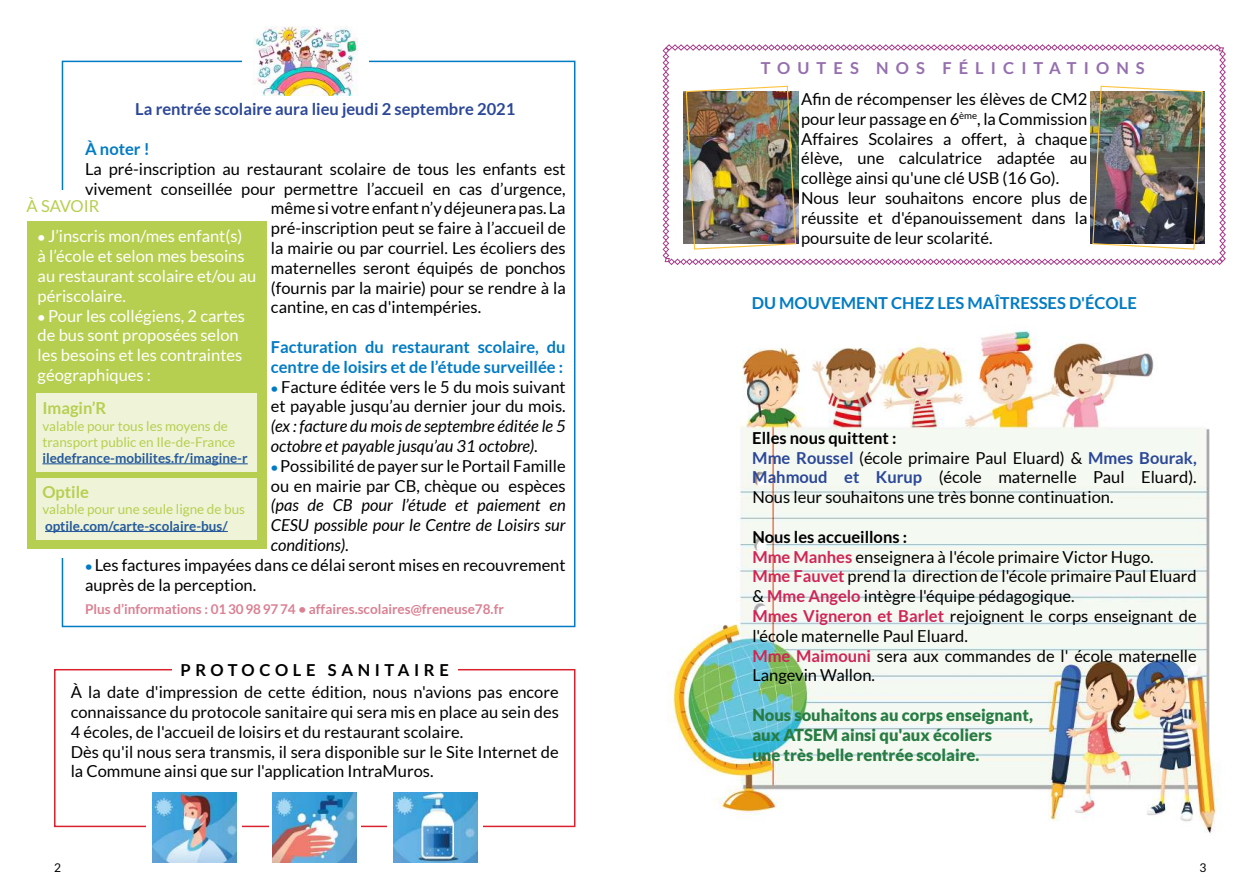
<style>
.page{position:relative;width:1259px;height:893px;background:#fff}
.page>*{position:absolute;margin:0;border:0;box-sizing:border-box;transform-origin:0 0}
.t1{font:16.5px/19.8px "Lato";color:#000}
.t2{font:16.5px/19.8px "Lato";color:#fff}
.t3{font:italic 16.5px/19.8px "Lato";color:#000}
.t4{font:700 16.5px/19.8px "Lato";color:#007bc4}
.t5{font:900 16.5px/19.8px "Lato";color:#277c43}
.t6{font:700 16.5px "Lato";color:#2b4797}
.t7{font:700 16.5px "Lato";letter-spacing:.43em;color:#956fae}
.t8{font:700 16.5px "Lato";letter-spacing:.28em;color:#000}
.t9{font:700 16.5px "Lato";color:#b6cf50}
.t10{font:16.5px "Lato";color:#b6cf50}
.t11{font:13.5px/16.2px "Lato";color:#b6cf50}
.t12{font:700 13.5px "Lato";color:#265a9b}
.t13{font:700 13.5px "Lato";color:#da8092}
.t14{font:12px "Lato";color:#000}
.s1{font-weight:700;font-size:12.75px;color:#007bc4}
.s2{font-weight:700;font-size:13.5px}
.s3{font-weight:700}
.s4{font-weight:700;color:#2b4797}
.s5{font-weight:700;color:#ce2556}
</style>
<div class="page">
<div style="left:54px;top:669px;width:521px;height:158px;border:2px solid #d9222d"></div>
<div style="left:387px;top:821px;width:96px;height:12px;background:#fff"></div>
<img style="left:393px;top:792px;width:84px;height:70px">
<svg style="left:269px;top:820px;width:91px;height:14px"></svg>
<img style="left:273px;top:792px;width:84px;height:70px">
<div style="left:146px;top:821px;width:96px;height:12px;background:#fff"></div>
<img style="left:152px;top:792px;width:84px;height:70px">
<div style="left:172px;top:663px;width:285px;height:12px;background:#fff"></div>
<div style="left:62px;top:61px;width:513px;height:566px;background:#fff;border:2px solid #007bc4"></div>
<div style="left:53px;top:190px;width:21px;height:367px;background:#fff"></div>
<div style="left:27px;top:221px;width:240px;height:327px;background:#b6cf50"></div>
<div style="left:36px;top:478px;width:220px;height:62px;background:#eff4d9"></div>
<hr style="left:45px;top:531px;width:183px;height:1px;background:#265a9b">
<div style="left:37px;top:393px;width:220px;height:78px;background:#eff4d9"></div>
<hr style="left:42px;top:463px;width:206px;height:1px;background:#265a9b">
<div style="left:242px;top:50px;width:127px;height:21px;background:#fff"></div>
<img style="left:254px;top:26px;width:103px;height:69px">
<img style="left:667px;top:325px;width:554px;height:508px">
<img style="left:662px;top:44px;width:564px;height:221px">
<p class="t6" style="left:135px;top:100px;width:381px">La rentrée scolaire aura lieu jeudi 2 septembre 2021</p>
<p class="t4" style="left:85px;top:139px;width:66px">À noter !</p>
<p class="t1" style="left:85px;top:159px;width:482px">La pré-inscription au restaurant scolaire de tous les enfants est</p>
<p class="t1" style="left:85px;top:179px;width:482px">vivement conseillée pour permettre l’accueil en cas d’urgence,</p>
<p class="t1" style="left:271px;top:199px;width:296px">même si votre enfant n’y déjeunera pas. La</p>
<p class="t1" style="left:271px;top:218px;width:296px">pré-inscription peut se faire à l’accueil de</p>
<p class="t1" style="left:271px;top:238px;width:296px">la mairie ou par courriel. Les écoliers des</p>
<p class="t1" style="left:271px;top:258px;width:296px">maternelles seront équipés de ponchos</p>
<p class="t1" style="left:271px;top:278px;width:296px">(fournis par la mairie) pour se rendre à la</p>
<p class="t1" style="left:271px;top:298px;width:212px">cantine, en cas d'intempéries.</p>
<p class="t4" style="left:271px;top:337px;width:296px">Facturation du restaurant scolaire, du centre de loisirs et de l’étude surveillée :</p>
<p class="t1" style="left:271px;top:377px;width:296px"><span class="s1">•</span> Facture éditée vers le 5 du mois suivant et payable jusqu’au dernier jour du mois.</p>
<p class="t3" style="left:271px;top:417px;width:296px">(ex : facture du mois de septembre éditée le 5 octobre et payable jusqu’au 31 octobre).</p>
<p class="t1" style="left:271px;top:456px;width:296px"><span class="s1">•</span> Possibilité de payer sur le Portail Famille ou en mairie par CB, chèque ou espèces</p>
<p class="t3" style="left:271px;top:497px;width:296px;text-align:justify">(pas de CB pour l’étude et paiement en CESU possible pour le Centre de Loisirs sur conditions).</p>
<p class="t1" style="left:85px;top:555px;width:482px"><span class="s1">•</span> Les factures impayées dans ce délai seront mises en recouvrement auprès de la perception.</p>
<p class="t13" style="left:85px;top:602px;width:420px">Plus d’informations : 01 30 98 97 74 • affaires.scolaires@freneuse78.fr</p>
<p class="t10" style="left:27px;top:197px;width:74px">À SAVOIR</p>
<p class="t2" style="left:38px;top:227px;width:220px"><span class="s2">•</span> J’inscris mon/mes enfant(s)<br>à l’école et selon mes besoins au restaurant scolaire et/ou au périscolaire.</p>
<p class="t2" style="left:38px;top:306px;width:209px"><span class="s2">•</span> Pour les collégiens, 2 cartes de bus sont proposées selon les besoins et les contraintes géographiques :</p>
<p class="t9" style="left:42px;top:400px;width:65px">Imagin’R</p>
<p class="t11" style="left:42px;top:418px;width:194px">valable pour tous les moyens de transport public en Ile-de-France</p>
<p class="t12" style="left:42px;top:451px;width:207px">iledefrance-mobilites.fr/imagine-r</p>
<p class="t9" style="left:42px;top:483px;width:48px">Optile</p>
<p class="t11" style="left:42px;top:502px;width:204px">valable pour une seule ligne de bus</p>
<p class="t12" style="left:45px;top:518px;width:184px">optile.com/carte-scolaire-bus/</p>
<p class="t8" style="left:181px;top:661px;width:270px">PROTOCOLE SANITAIRE</p>
<p class="t1" style="left:71px;top:682px;width:489px">À la date d'impression de cette édition, nous n'avions pas encore connaissance du protocole sanitaire qui sera mis en place au sein des 4 écoles, de l'accueil de loisirs et du restaurant scolaire.<br>Dès qu'il nous sera transmis, il sera disponible sur le Site Internet de la Commune ainsi que sur l'application IntraMuros.</p>
<p class="t7" style="left:761px;top:59px;width:385px">TOUTES NOS FÉLICITATIONS</p>
<p class="t1" style="left:801px;top:89px;width:288px">Afin de récompenser les élèves de CM2 pour leur passage en 6<sup>ème</sup>, la Commission Affaires Scolaires a offert, à chaque élève, une calculatrice adaptée au collège ainsi qu'une clé USB (16 Go).<br>Nous leur souhaitons encore plus de réussite et d'épanouissement dans la poursuite de leur scolarité.</p>
<p class="t4" style="left:751px;top:293px;width:386px">DU MOUVEMENT CHEZ LES MAÎTRESSES D'ÉCOLE</p>
<p class="t1" style="left:752px;top:428px;width:446px"><span class="s3">Elles nous quittent :<br></span><span class="s4">Mme Roussel</span> (école primaire Paul Eluard) &amp; <span class="s4">Mmes Bourak, Mahmoud et Kurup</span> (école maternelle Paul Eluard).<br>Nous leur souhaitons une très bonne continuation.</p>
<p class="t1" style="left:752px;top:527px;width:446px"><span class="s3">Nous les accueillons :<br></span><span class="s5">Mme Manhes</span> enseignera à l'école primaire Victor Hugo.<br><span class="s5">Mme Fauvet</span> prend la direction de l'école primaire Paul Eluard &amp; <span class="s5">Mme Angelo</span> intègre l'équipe pédagogique.<br><span class="s5">Mmes Vigneron et Barlet</span> rejoignent le corps enseignant de l'école maternelle Paul Eluard.<br><span class="s5">Mme Maimouni</span> sera aux commandes de l' école maternelle Langevin Wallon.</p>
<p class="t5" style="left:752px;top:705px;width:282px">Nous souhaitons au corps enseignant, aux ATSEM ainsi qu'aux écoliers<br>une très belle rentrée scolaire.</p>
<p class="t14" style="left:54px;top:861px;width:8px">2</p>
<p class="t14" style="left:1199px;top:861px;width:8px">3</p>
</div>
